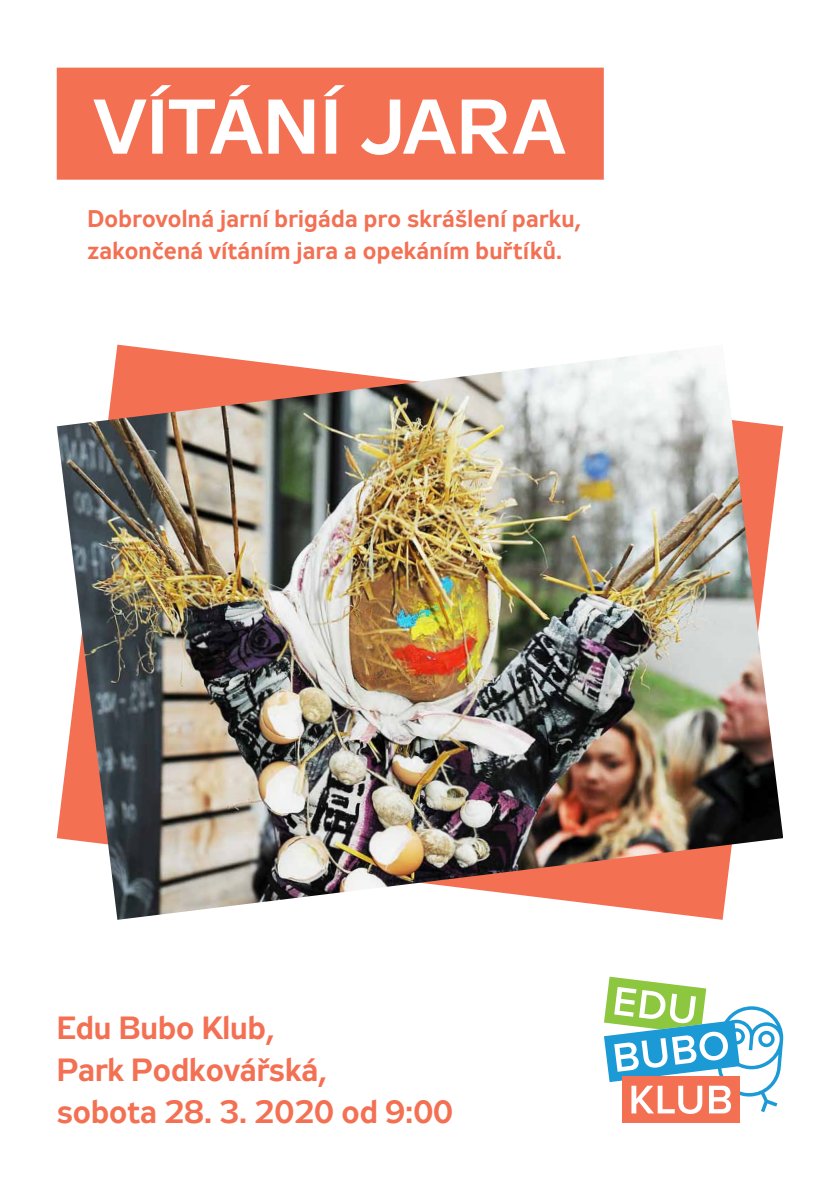
<style>
.page{position:relative;width:840px;height:1191px;background:#fff}
.page>*{position:absolute;margin:0;border:0;box-sizing:border-box;transform-origin:0 0}
.t1{font:700 77px "Zeppelin 31";letter-spacing:.025em;color:#fff}
.t2{font:700 32px/42px "Zeppelin 31";color:#f37053}
.t3{font:700 24px/32px "Zeppelin 31";letter-spacing:.01em;color:#f37053}
</style>
<div class="page">
<img style="left:57px;top:344px;width:725px;height:576px">
<div style="left:57px;top:68px;width:546px;height:112px;background:#f37053"></div>
<div style="left:622px;top:1076px;width:117px;height:47px;background:#f37053"></div>
<svg style="left:604px;top:976px;width:178px;height:138px"></svg>
<h1 class="t1" style="left:95px;top:83px;width:470px">Vítání jara</h1>
<p class="t3" style="left:87px;top:205px;width:494px">Dobrovolná jarní brigáda pro skrášlení parku, zakončená vítáním jara a opekáním buřtíků.</p>
<h2 class="t2" style="left:57px;top:1009px;width:397px">Edu Bubo Klub,<br>Park Podkovářská,<br>sobota 28. 3. 2020 od 9:00</h2>
</div>
